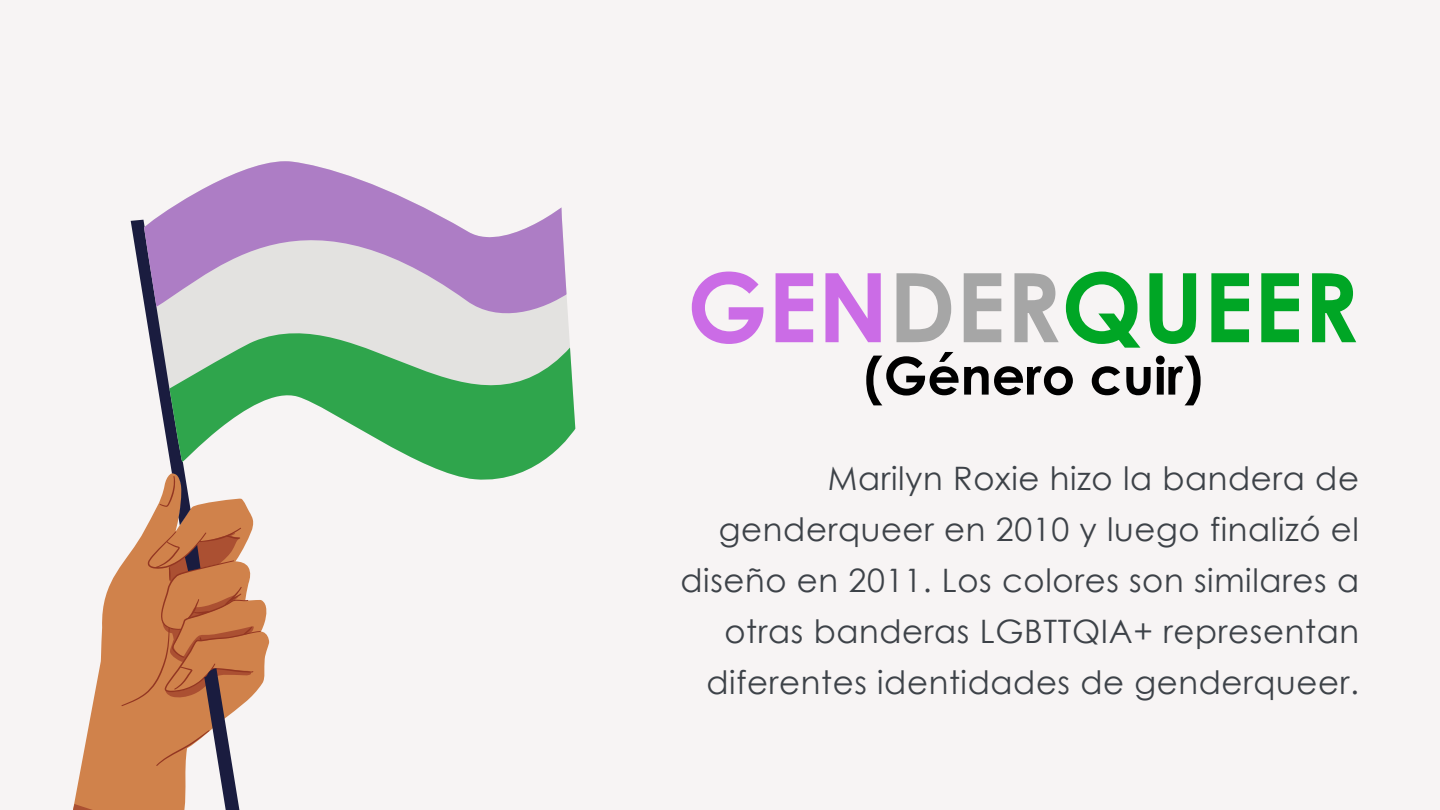
<style>
.page{position:relative;width:1440px;height:810px;background:#f7f4f4}
.page>*{position:absolute;margin:0;border:0;box-sizing:border-box;transform-origin:0 0}
.t1{font:700 96px "Century Gothic";color:#00a625}
.t2{font:700 52px "Century Gothic";color:#000}
.t3{font:32.3px/51.1px "Century Gothic";letter-spacing:.02em;color:#3d4248;text-align:right}
.s1{color:#cb6ce6}
.s2{color:#a6a6a6}
</style>
<div class="page">
<svg style="left:261px;top:600px;width:8px;height:85px"></svg>
<svg style="left:73px;top:566px;width:58px;height:244px;fill:#d0824b"></svg>
<svg style="left:121px;top:503px;width:140px;height:263px"></svg>
<svg style="left:131px;top:220px;width:114px;height:590px;fill:#d0824b"></svg>
<svg style="left:144px;top:317px;width:425px;height:168px;fill:#e3e2e0"></svg>
<svg style="left:144px;top:161px;width:424px;height:156px"></svg>
<svg style="left:160px;top:330px;width:415px;height:155px;fill:#2fa54c"></svg>
<h1 class="t1" style="left:687px;top:235px;width:673px"><span class="s1">GEN</span><span class="s2">DER</span>QUEER</h1>
<h2 class="t2" style="left:864px;top:336px;width:341px">(Género cuir)</h2>
<p class="t3" style="left:681px;top:452px;width:680px">Marilyn Roxie hizo la bandera de genderqueer en 2010 y luego finalizó el diseño en 2011. Los colores son similares a otras banderas LGBTTQIA+ representan diferentes identidades de genderqueer.</p>
</div>
